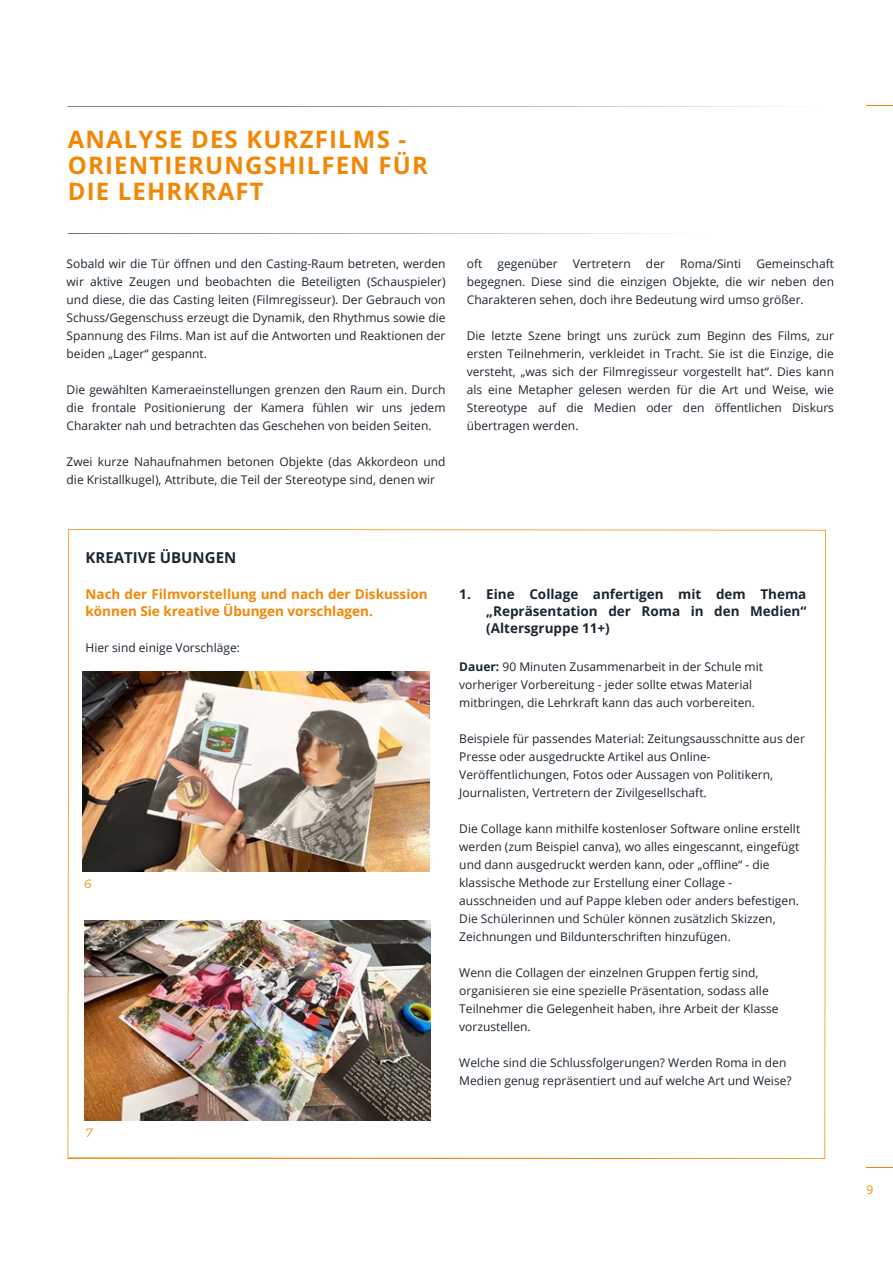
<style>
.page{position:relative;width:893px;height:1264px;background:#fff}
.page>*{position:absolute;margin:0;border:0;box-sizing:border-box;transform-origin:0 0}
.t1{font:700 24px/25.8px "Open Sans";letter-spacing:.05em;color:#f28705}
.t2{font:700 15px "Open Sans";color:#1b2630}
.t3{font:700 13.5px/16.8px "Open Sans";color:#1b2630;text-align:justify}
.t4{font:700 13.5px/16.8px "Open Sans";color:#f28705}
.t5{font:12px/18px "Open Sans";color:#1b2630}
.t6{font:italic 12px "Montserrat";color:#f28705}
.t7{font:12px "Open Sans";color:#f28705}
.s1{font-weight:700}
</style>
<div class="page">
<svg style="left:68px;top:106px;width:711px;height:1px"></svg>
<svg style="left:68px;top:233px;width:596px;height:1px"></svg>
<svg style="left:67px;top:529px;width:758px;height:629px"></svg>
<svg style="left:866px;top:105px;width:26px;height:1px"></svg>
<svg style="left:866px;top:1167px;width:26px;height:1px"></svg>
<img style="left:83px;top:671px;width:346px;height:200px">
<img style="left:84px;top:920px;width:347px;height:200px">
<h1 class="t1" style="left:68px;top:126px;width:361px">ANALYSE DES KURZFILMS -<br>ORIENTIERUNGSHILFEN FÜR<br>DIE LEHRKRAFT</h1>
<p class="t5" style="left:67px;top:255px;width:380px;text-align:justify">Sobald wir die Tür öffnen und den Casting-Raum betreten, werden wir aktive Zeugen und beobachten die Beteiligten (Schauspieler) und diese, die das Casting leiten (Filmregisseur). Der Gebrauch von Schuss/Gegenschuss erzeugt die Dynamik, den Rhythmus sowie die Spannung des Films. Man ist auf die Antworten und Reaktionen der beiden „Lager“ gespannt.</p>
<p class="t5" style="left:67px;top:381px;width:380px;text-align:justify">Die gewählten Kameraeinstellungen grenzen den Raum ein. Durch die frontale Positionierung der Kamera fühlen wir uns jedem Charakter nah und betrachten das Geschehen von beiden Seiten.</p>
<p class="t5" style="left:67px;top:453px;width:380px">Zwei kurze Nahaufnahmen betonen Objekte (das Akkordeon und die Kristallkugel), Attribute, die Teil der Stereotype sind, denen wir</p>
<p class="t5" style="left:467px;top:255px;width:368px;text-align:justify;text-indent:289px">Gemeinschaft begegnen. Diese sind die einzigen Objekte, die wir neben den Charakteren sehen, doch ihre Bedeutung wird umso größer.</p>
<p class="t5" style="left:467px;top:327px;width:368px;text-align:justify">Die letzte Szene bringt uns zurück zum Beginn des Films, zur ersten Teilnehmerin, verkleidet in Tracht. Sie ist die Einzige, die versteht, „was sich der Filmregisseur vorgestellt hat“. Dies kann als eine Metapher gelesen werden für die Art und Weise, wie Stereotype auf die Medien oder den öffentlichen Diskurs übertragen werden.</p>
<p class="t5" style="left:467px;top:255px;width:17px">oft</p>
<p class="t5" style="left:497px;top:255px;width:62px">gegenüber</p>
<p class="t5" style="left:573px;top:255px;width:59px">Vertretern</p>
<p class="t5" style="left:646px;top:255px;width:20px">der</p>
<p class="t5" style="left:680px;top:255px;width:63px">Roma/Sinti</p>
<p class="t2" style="left:86px;top:547px;width:152px">KREATIVE ÜBUNGEN</p>
<p class="t4" style="left:86px;top:585px;width:343px">Nach der Filmvorstellung und nach der Diskussion können Sie kreative Übungen vorschlagen.</p>
<p class="t3" style="left:486px;top:585px;width:321px;text-indent:-27px">1. Eine Collage anfertigen mit dem Thema „Repräsentation der Roma in den Medien“ (Altersgruppe 11+)</p>
<p class="t5" style="left:86px;top:638px;width:156px">Hier sind einige Vorschläge:</p>
<p class="t6" style="left:84px;top:876px;width:9px">6</p>
<p class="t6" style="left:85px;top:1125px;width:9px">7</p>
<p class="t5" style="left:459px;top:657px;width:305px"><span class="s1">Dauer:</span> 90 Minuten Zusammenarbeit in der Schule mit vorheriger Vorbereitung - jeder sollte etwas Material mitbringen, die Lehrkraft kann das auch vorbereiten.</p>
<p class="t5" style="left:459px;top:729px;width:347px">Beispiele für passendes Material: Zeitungsausschnitte aus der Presse oder ausgedruckte Artikel aus Online-Veröffentlichungen, Fotos oder Aussagen von Politikern, Journalisten, Vertretern der Zivilgesellschaft.</p>
<p class="t5" style="left:459px;top:819px;width:342px">Die Collage kann mithilfe kostenloser Software online erstellt werden (zum Beispiel canva), wo alles eingescannt, eingefügt und dann ausgedruckt werden kann, oder „offline“ - die klassische Methode zur Erstellung einer Collage - ausschneiden und auf Pappe kleben oder anders befestigen.<br>Die Schülerinnen und Schüler können zusätzlich Skizzen, Zeichnungen und Bildunterschriften hinzufügen.</p>
<p class="t5" style="left:459px;top:963px;width:321px">Wenn die Collagen der einzelnen Gruppen fertig sind, organisieren sie eine spezielle Präsentation, sodass alle Teilnehmer die Gelegenheit haben, ihre Arbeit der Klasse vorzustellen.</p>
<p class="t5" style="left:459px;top:1053px;width:334px">Welche sind die Schlussfolgerungen? Werden Roma in den<br>Medien genug repräsentiert und auf welche Art und Weise?</p>
<p class="t7" style="left:866px;top:1180px;width:8px">9</p>
</div>
